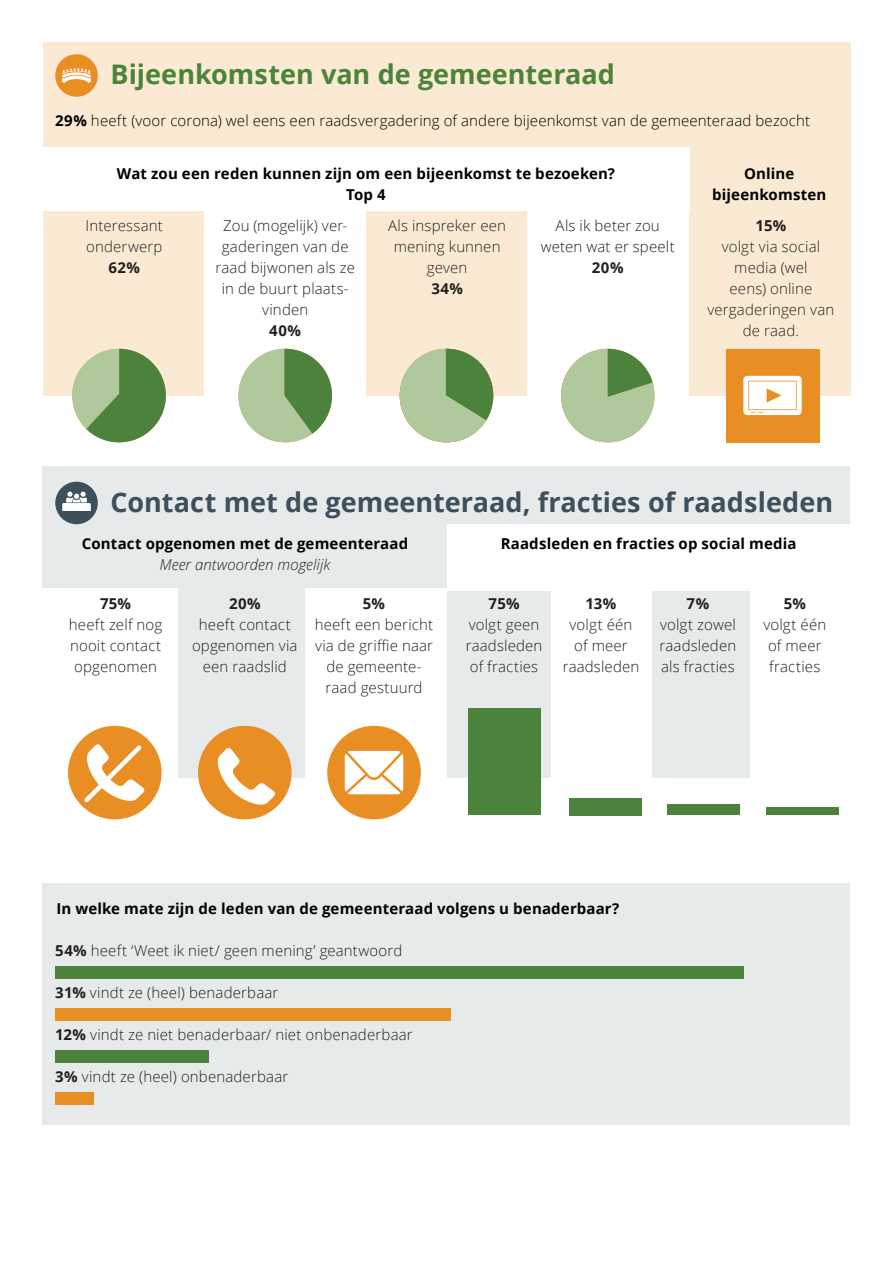
<style>
.page{position:relative;width:893px;height:1263px;background:#fff}
.page>*{position:absolute;margin:0;border:0;box-sizing:border-box;transform-origin:0 0}
.H2_blauw{font:700 27px "Open Sans";color:#3d4f5b}
.H2_blauw-2{font:700 27px "Open Sans";color:#4c833c}
.tekst{font:300 15px/21px "Open Sans";letter-spacing:.01em;color:#231f20;text-align:center}
.tekst_bold{font:700 15px "Open Sans";letter-spacing:.01em;color:#000001}
.tekst_centreren{font:300 15px "Open Sans";letter-spacing:.01em;color:#231f20}
.tekst_bold-2{font:300 15px "Open Sans";letter-spacing:.01em;color:#000001}
.tekst-2{font:700 15px "Open Sans";letter-spacing:.025em;color:#231f20}
.tekst_centreren-2{font:italic 300 15px "Open Sans";letter-spacing:.005em;color:#231f20}
.s1{font-weight:700}
</style>
<div class="page">
<div style="left:43px;top:42px;width:807px;height:354px;background:#fbead3"></div>
<div style="left:43px;top:466px;width:807px;height:311px;background:#e7eaea"></div>
<div style="left:43px;top:883px;width:807px;height:242px;background:#e7eaea"></div>
<svg style="left:72px;top:349px;width:94px;height:93px"></svg>
<div style="left:41px;top:147px;width:649px;height:63px;background:#fff"></div>
<div style="left:527px;top:210px;width:161px;height:200px;background:#fff"></div>
<div style="left:204px;top:210px;width:162px;height:200px;background:#fff"></div>
<div style="left:40px;top:588px;width:138px;height:189px;background:#fff"></div>
<div style="left:305px;top:588px;width:142px;height:189px;background:#fff"></div>
<div style="left:551px;top:588px;width:101px;height:189px;background:#fff"></div>
<div style="left:751px;top:588px;width:112px;height:189px;background:#fff"></div>
<div style="left:447px;top:524px;width:446px;height:66px;background:#fff"></div>
<div style="left:726px;top:349px;width:93px;height:93px;background:#e98e22"></div>
<svg style="left:743px;top:376px;width:59px;height:39px;background:#fcf2e5"></svg>
<svg style="left:238px;top:349px;width:94px;height:93px"></svg>
<svg style="left:400px;top:349px;width:93px;height:93px"></svg>
<div style="left:327px;top:726px;width:94px;height:93px;background:#e98e22;border-radius:50%"></div>
<svg style="left:345px;top:751px;width:58px;height:43px;background:#fbefe0"></svg>
<div style="left:198px;top:726px;width:94px;height:93px;background:#e98e22;border-radius:50%"></div>
<svg style="left:217px;top:748px;width:59px;height:60px"></svg>
<div style="left:68px;top:726px;width:94px;height:93px;background:#e98e22;border-radius:50%"></div>
<div style="left:468px;top:709px;width:72px;height:106px;background:#4c833c"></div>
<div style="left:570px;top:798px;width:72px;height:17px;background:#4c833c"></div>
<div style="left:668px;top:804px;width:72px;height:11px;background:#4c833c"></div>
<div style="left:767px;top:808px;width:72px;height:7px;background:#4c833c"></div>
<svg style="left:80px;top:741px;width:65px;height:65px"></svg>
<svg style="left:561px;top:349px;width:93px;height:93px"></svg>
<div style="left:55px;top:966px;width:689px;height:13px;background:#4c833c"></div>
<div style="left:55px;top:1008px;width:396px;height:13px;background:#e98e22"></div>
<div style="left:55px;top:1050px;width:153px;height:13px;background:#4c833c"></div>
<div style="left:55px;top:1092px;width:39px;height:13px;background:#e98e22"></div>
<div style="left:55px;top:482px;width:43px;height:42px;background:#3d4f5b;border-radius:50%"></div>
<svg style="left:62px;top:492px;width:29px;height:19px"></svg>
<div style="left:55px;top:54px;width:43px;height:43px;background:#e98e22;border-radius:50%"></div>
<svg style="left:62px;top:68px;width:29px;height:15px"></svg>
<h2 class="H2_blauw-2" style="left:111px;top:55px;width:506px">Bijeenkomsten van de gemeenteraad</h2>
<p class="tekst_bold-2" style="left:55px;top:110px;width:756px"><span class="s1">29%</span> heeft (voor corona) wel eens een raadsvergadering of andere bijeenkomst van de gemeenteraad bezocht</p>
<p class="tekst_bold" style="left:117px;top:162px;width:500px">Wat zou een reden kunnen zijn om een bijeenkomst te bezoeken?</p>
<p class="tekst_bold" style="left:346px;top:183px;width:41px">Top 4</p>
<p class="tekst" style="left:86px;top:215px;width:79px;text-align:left">Interessant onderwerp</p>
<p class="tekst-2" style="left:109px;top:257px;width:33px">62%</p>
<p class="tekst_bold" style="left:744px;top:162px;width:52px">Online</p>
<p class="tekst_bold" style="left:712px;top:183px;width:116px">bijeenkomsten</p>
<p class="tekst-2" style="left:756px;top:215px;width:32px">15%</p>
<p class="tekst" style="left:707px;top:236px;width:128px">volgt via social media (wel<br>eens) online vergaderingen van de raad.</p>
<p class="tekst" style="left:541px;top:215px;width:135px">Als ik beter zou weten wat er speelt</p>
<p class="tekst-2" style="left:592px;top:257px;width:33px">20%</p>
<p class="tekst" style="left:215px;top:215px;width:141px">Zou (mogelijk) ver&shy;gaderingen van de raad bijwonen als ze in de buurt plaats&shy;vinden</p>
<p class="tekst-2" style="left:269px;top:320px;width:33px">40%</p>
<p class="tekst" style="left:388px;top:215px;width:119px">Als inspreker een mening kunnen geven</p>
<p class="tekst-2" style="left:431px;top:278px;width:33px">34%</p>
<h2 class="H2_blauw" style="left:111px;top:483px;width:724px">Contact met de gemeenteraad, fracties of raadsleden</h2>
<p class="tekst_bold" style="left:82px;top:533px;width:328px">Contact opgenomen met de gemeenteraad</p>
<p class="tekst_centreren-2" style="left:159px;top:554px;width:173px">Meer antwoorden mogelijk</p>
<p class="tekst-2" style="left:100px;top:593px;width:33px">75%</p>
<p class="tekst" style="left:69px;top:614px;width:95px;text-align:justify">heeft zelf nog nooit contact opgenomen</p>
<p class="tekst_bold" style="left:501px;top:533px;width:297px">Raadsleden en fracties op social media</p>
<p class="tekst-2" style="left:229px;top:593px;width:33px">20%</p>
<p class="tekst" style="left:192px;top:614px;width:107px">heeft contact opgenomen via een raadslid</p>
<p class="tekst-2" style="left:363px;top:593px;width:24px">5%</p>
<p class="tekst" style="left:315px;top:614px;width:120px">heeft een bericht via de griffie naar de gemeente&shy;raad gestuurd</p>
<p class="tekst-2" style="left:489px;top:593px;width:33px">75%</p>
<p class="tekst" style="left:466px;top:614px;width:78px;text-align:left">volgt geen raadsleden of fracties</p>
<p class="tekst-2" style="left:586px;top:593px;width:32px">13%</p>
<p class="tekst" style="left:563px;top:614px;width:78px">volgt één of meer raadsleden</p>
<p class="tekst-2" style="left:687px;top:593px;width:24px">7%</p>
<p class="tekst" style="left:660px;top:614px;width:78px;text-align:justify">volgt zowel raadsleden als fracties</p>
<p class="tekst-2" style="left:784px;top:593px;width:24px">5%</p>
<p class="tekst" style="left:763px;top:614px;width:64px">volgt één of meer fracties</p>
<p class="tekst_bold" style="left:56px;top:897px;width:564px">In welke mate zijn de leden van de gemeenteraad volgens u benaderbaar?</p>
<p class="tekst_centreren" style="left:55px;top:940px;width:349px"><span class="s1">54%</span> heeft ‘Weet ik niet/ geen mening’ geantwoord</p>
<p class="tekst_centreren" style="left:55px;top:982px;width:225px"><span class="s1">31%</span> vindt ze (heel) benaderbaar</p>
<p class="tekst_centreren" style="left:55px;top:1024px;width:359px"><span class="s1">12%</span> vindt ze niet benaderbaar/ niet onbenaderbaar</p>
<p class="tekst_centreren" style="left:55px;top:1066px;width:234px"><span class="s1">3%</span> vindt ze (heel) onbenaderbaar</p>
</div>
